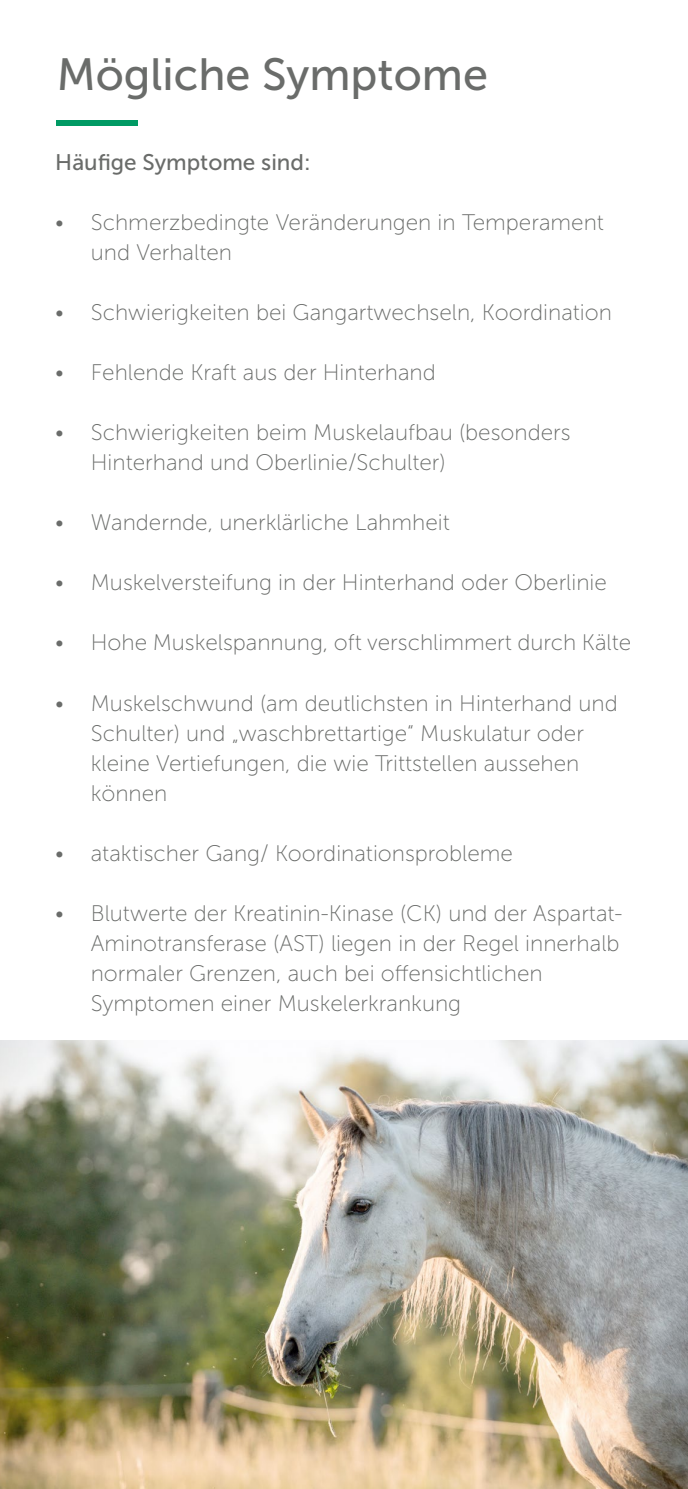
<style>
.page{position:relative;width:688px;height:1489px;background:#fff}
.page>*{position:absolute;margin:0;border:0;box-sizing:border-box;transform-origin:0 0}
.t1{font:45px "Museo Sans 500";color:#6a6c6a}
.t2{font:22.5px/30px "Museo Sans 100";color:#6a6c6a}
.t3{font:22.5px "Museo Sans 500";color:#6a6c6a}
</style>
<div class="page">
<img style="left:0;top:1040px;width:687px;height:448px">
<div style="left:57px;top:120px;width:81px;height:5px;background:#009a64"></div>
<h1 class="t1" style="left:57px;top:50px;width:432px">Mögliche Symptome</h1>
<p class="t3" style="left:55px;top:150px;width:257px">Häufige Symptome sind:</p>
<p class="t2" style="left:91px;top:208px;width:514px;text-indent:-35px">• Schmerzbedingte Veränderungen in Temperament und Verhalten</p>
<p class="t2" style="left:55px;top:298px;width:558px">• Schwierigkeiten bei Gangartwechseln, Koordination</p>
<p class="t2" style="left:55px;top:358px;width:382px">• Fehlende Kraft aus der Hinterhand</p>
<p class="t2" style="left:91px;top:418px;width:481px;text-indent:-35px">• Schwierigkeiten beim Muskelaufbau (besonders<br>Hinterhand und Oberlinie/Schulter)</p>
<p class="t2" style="left:55px;top:508px;width:396px">• Wandernde, unerklärliche Lahmheit</p>
<p class="t2" style="left:55px;top:568px;width:553px">• Muskelversteifung in der Hinterhand oder Oberlinie</p>
<p class="t2" style="left:55px;top:628px;width:577px">• Hohe Muskelspannung, oft verschlimmert durch Kälte</p>
<p class="t2" style="left:91px;top:688px;width:528px;text-indent:-35px">• Muskelschwund (am deutlichsten in Hinterhand und Schulter) und „waschbrettartige“ Muskulatur oder kleine Vertiefungen, die wie Trittstellen aussehen können</p>
<p class="t2" style="left:55px;top:838px;width:459px">• ataktischer Gang/ Koordinationsprobleme</p>
<p class="t2" style="left:91px;top:898px;width:533px;text-indent:-35px">• Blutwerte der Kreatinin-Kinase (CK) und der Aspartat-Aminotransferase (AST) liegen in der Regel innerhalb normaler Grenzen, auch bei offensichtlichen Symptomen einer Muskelerkrankung</p>
</div>
